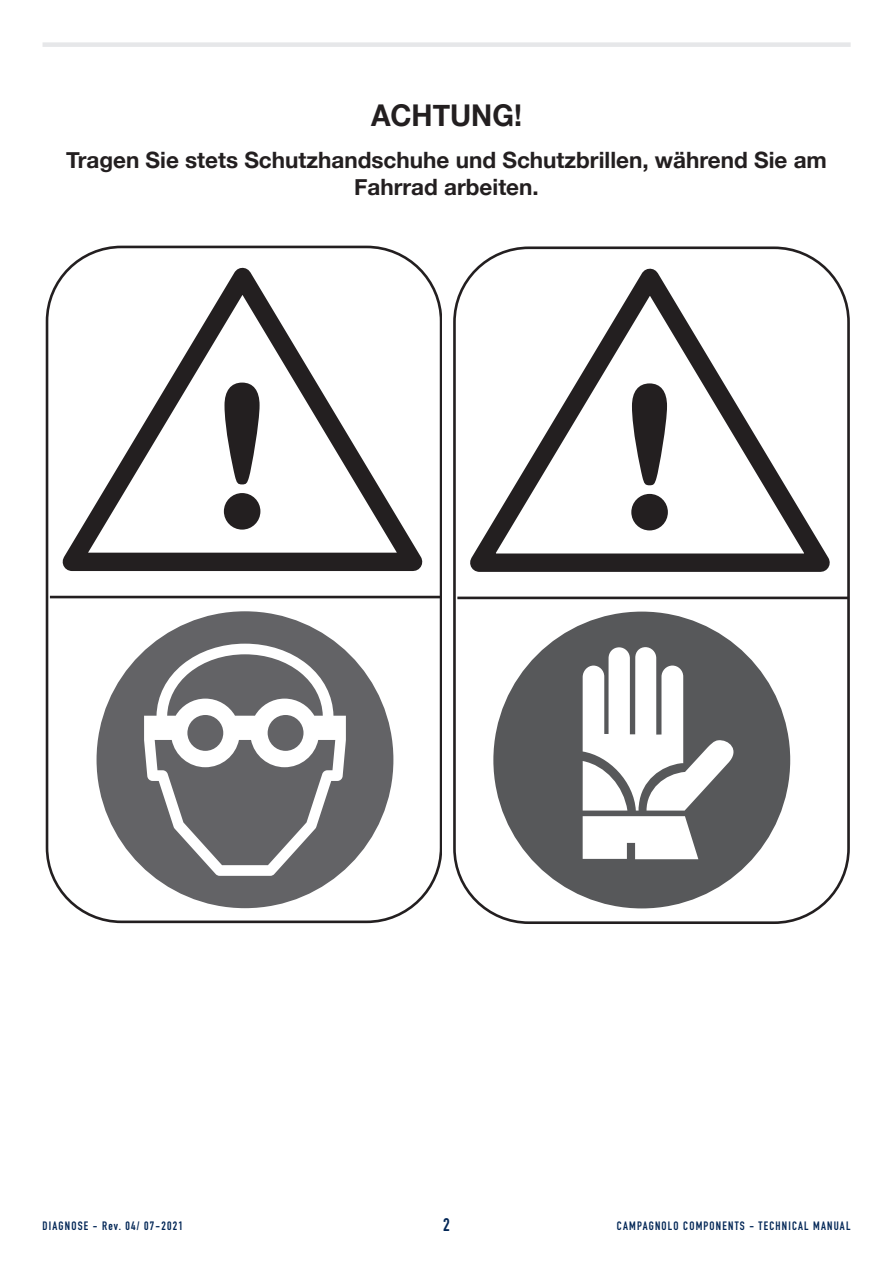
<style>
.page{position:relative;width:893px;height:1263px;background:#fff}
.page>*{position:absolute;margin:0;border:0;box-sizing:border-box;transform-origin:0 0}
.t1{font:700 30px "Helvetica Neue";color:#231f20;scale:.95 1}
.t2{font:700 22.5px/27px "Helvetica Neue";color:#231f20;text-align:center}
.t3{font:700 18px "DIN Condensed";color:#022656}
.t4{font:700 12px "DIN Condensed";letter-spacing:.1em;color:#022656}
</style>
<div class="page">
<div style="left:43px;top:42px;width:808px;height:5px;background:#e6e7e9"></div>
<div style="left:97px;top:611px;width:296px;height:297px;background:#636366;border-radius:50%"></div>
<svg style="left:144px;top:644px;width:202px;height:232px"></svg>
<svg style="left:47px;top:245px;width:395px;height:342px"></svg>
<svg style="left:224px;top:383px;width:36px;height:147px"></svg>
<hr style="left:50px;top:596px;width:391px;height:2px;background:#231f20">
<svg style="left:454px;top:246px;width:396px;height:342px"></svg>
<svg style="left:631px;top:383px;width:37px;height:147px"></svg>
<svg style="left:455px;top:595px;width:395px;height:204px"></svg>
<div style="left:493px;top:612px;width:297px;height:296px;background:#57585a;border-radius:50%"></div>
<svg style="left:583px;top:816px;width:115px;height:43px;background:#f0f0f0"></svg>
<svg style="left:583px;top:647px;width:158px;height:163px"></svg>
<p class="t1" style="left:371px;top:92px;width:160px">ACHTUNG!</p>
<p class="t2" style="left:66px;top:147px;width:762px">Tragen Sie stets Schutzhandschuhe und Schutzbrillen, während Sie am<br>Fahrrad arbeiten.</p>
<p class="t4" style="left:43px;top:1217px;width:142px">DIAGNOSE - Rev. 04/ 07-2021</p>
<p class="t3" style="left:443px;top:1213px;width:8px">2</p>
<p class="t4" style="left:617px;top:1217px;width:235px">CAMPAGNOLO COMPONENTS - TECHNICAL MANUAL</p>
</div>
